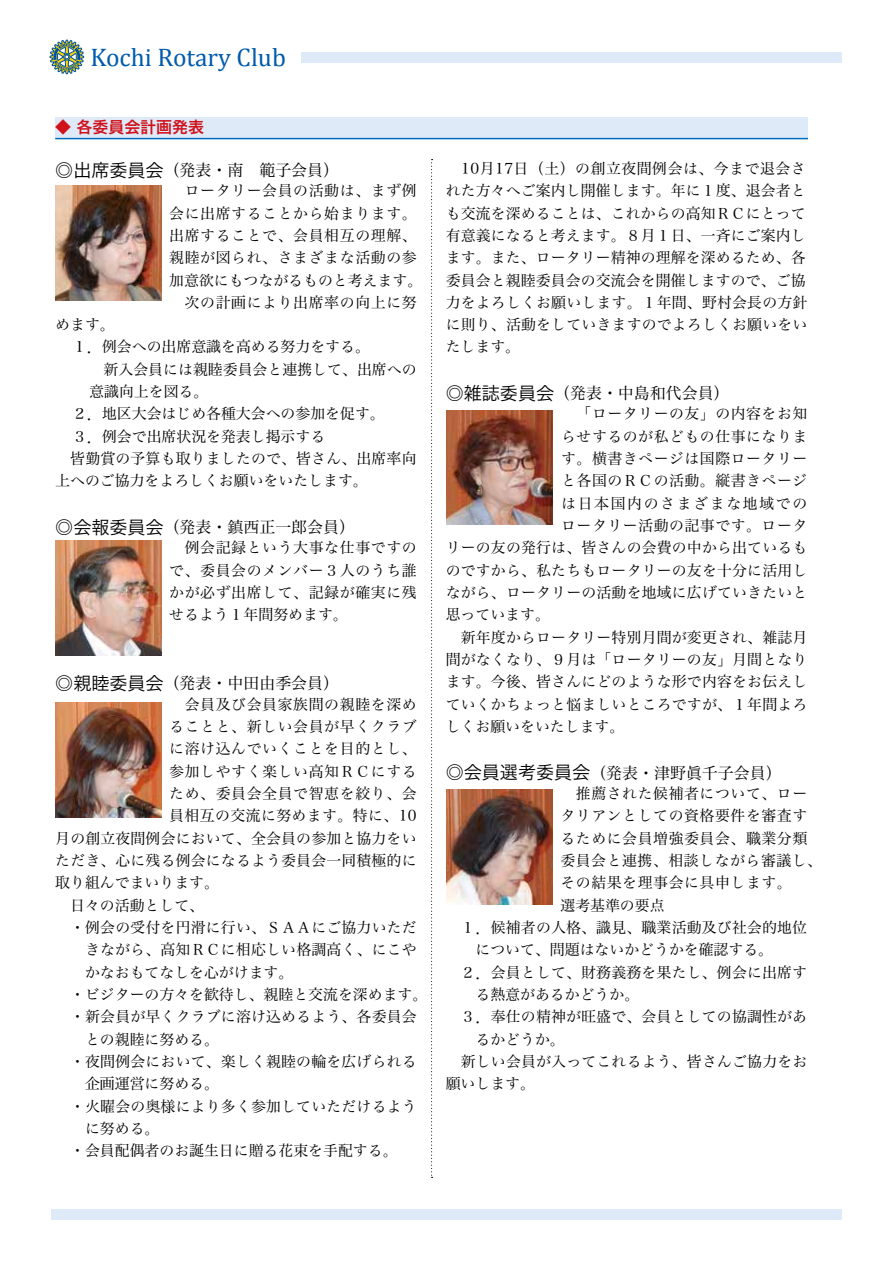
<style>
.page{position:relative;width:893px;height:1263px;background:#fff}
.page>*{position:absolute;margin:0;border:0;box-sizing:border-box;transform-origin:0 0}
.t1{font:25.5px "Cambria";color:#005bac}
.t2{font:15.9px "Hira Min Pro W3";color:#000}
.t3{font:15.9px "Hira Kaku Pro W6";color:#d0121b}
.t4{font:14.85px/22.4px "Hira Min Pro W3";letter-spacing:.015em;color:#000;text-align:justify}
.t5{font:14.85px/22.4px "Hira Min Pro W3";letter-spacing:.04em;color:#000}
.t6{font:14.85px "Hira Min Pro W3";letter-spacing:.035em;color:#000}
.t7{font:14.85px "Hira Min Pro W3";letter-spacing:.11em;color:#000}
.s1{font-family:"Hira Kaku Pro W3";font-size:18px}
</style>
<div class="page">
<svg style="left:50px;top:39px;width:34px;height:36px"></svg>
<div style="left:51px;top:1209px;width:791px;height:10px;background:#dfeaf8"></div>
<div style="left:302px;top:52px;width:540px;height:11px;background:#dfeaf8"></div>
<div style="left:55px;top:117px;width:753px;height:22px;background:#dfeaf8"></div>
<hr style="left:55px;top:138px;width:753px;height:1px;background:#006cba">
<svg style="left:431px;top:159px;width:2px;height:1019px"></svg>
<img style="left:55px;top:186px;width:107px;height:115px">
<img style="left:446px;top:410px;width:107px;height:115px">
<img style="left:55px;top:541px;width:107px;height:115px">
<img style="left:446px;top:790px;width:107px;height:114px">
<img style="left:55px;top:702px;width:107px;height:115px">
<h1 class="t1" style="left:91px;top:42px;width:197px">Kochi Rotary Club</h1>
<p class="t3" style="left:55px;top:113px;width:150px">◆ 各委員会計画発表</p>
<p class="t2" style="left:55px;top:156px;width:285px"><span class="s1">◎出席委員会</span>（発表・南　範子会員）</p>
<p class="t5" style="left:169px;top:178px;width:254px">　ロータリー会員の活動は、まず例会に出席することから始まります。出席することで、会員相互の理解、親睦が図られ、さまざまな活動の参加意欲にもつながるものと考えます。　次の計画により出席率の向上に努</p>
<p class="t4" style="left:55px;top:312px;width:61px">めます。</p>
<p class="t4" style="left:72px;top:334px;width:299px">１．例会への出席意識を高める努力をする。</p>
<p class="t4" style="left:81px;top:357px;width:337px">　 新入会員には親睦委員会と連携して、出席への</p>
<p class="t4" style="left:89px;top:379px;width:121px">意識向上を図る。</p>
<p class="t4" style="left:72px;top:401px;width:314px">２．地区大会はじめ各種大会への参加を促す。</p>
<p class="t4" style="left:72px;top:424px;width:254px">３．例会で出席状況を発表し掲示する</p>
<p class="t4" style="left:55px;top:446px;width:363px">　皆勤賞の予算も取りましたので、皆さん、出席率向</p>
<p class="t4" style="left:55px;top:468px;width:314px">上へのご協力をよろしくお願いをいたします。</p>
<p class="t2" style="left:55px;top:513px;width:301px"><span class="s1">◎会報委員会</span>（発表・鎮西正一郎会員）</p>
<p class="t4" style="left:169px;top:535px;width:249px">　例会記録という大事な仕事ですので、委員会のメンバー３人のうち誰かが必ず出席して、記録が確実に残せるよう１年間努めます。</p>
<p class="t2" style="left:55px;top:670px;width:285px"><span class="s1">◎親睦委員会</span>（発表・中田由季会員）</p>
<p class="t5" style="left:169px;top:692px;width:249px">　会員及び会員家族間の親睦を深め</p>
<p class="t5" style="left:169px;top:714px;width:249px">ることと、新しい会員が早くクラブ</p>
<p class="t5" style="left:169px;top:736px;width:249px">に溶け込んでいくことを目的とし、</p>
<p class="t5" style="left:169px;top:758px;width:249px">参加しやすく楽しい高知ＲＣにする</p>
<p class="t5" style="left:169px;top:781px;width:249px">ため、委員会全員で智恵を絞り、会</p>
<p class="t4" style="left:169px;top:803px;width:249px">員相互の交流に努めます。特に、10</p>
<p class="t4" style="left:55px;top:825px;width:363px">月の創立夜間例会において、全会員の参加と協力をい</p>
<p class="t4" style="left:55px;top:848px;width:363px">ただき、心に残る例会になるよう委員会一同積極的に</p>
<p class="t4" style="left:55px;top:870px;width:165px">取り組んでまいります。</p>
<p class="t4" style="left:55px;top:892px;width:150px">　日々の活動として、</p>
<p class="t4" style="left:70px;top:915px;width:348px">・例会の受付を円滑に行い、ＳＡＡにご協力いただ</p>
<p class="t4" style="left:85px;top:937px;width:333px">きながら、高知ＲＣに相応しい格調高く、にこや</p>
<p class="t4" style="left:85px;top:959px;width:210px">かなおもてなしを心がけます。</p>
<p class="t4" style="left:70px;top:982px;width:359px">・ビジターの方々を歓待し、親睦と交流を深めます。</p>
<p class="t4" style="left:70px;top:1004px;width:348px">・新会員が早くクラブに溶け込めるよう、各委員会</p>
<p class="t4" style="left:85px;top:1026px;width:135px">との親睦に努める。</p>
<p class="t4" style="left:70px;top:1049px;width:348px">・夜間例会において、楽しく親睦の輪を広げられる</p>
<p class="t4" style="left:85px;top:1071px;width:135px">企画運営に努める。</p>
<p class="t4" style="left:70px;top:1093px;width:348px">・火曜会の奥様により多く参加していただけるよう</p>
<p class="t4" style="left:85px;top:1116px;width:76px">に努める。</p>
<p class="t4" style="left:70px;top:1138px;width:329px">・会員配偶者のお誕生日に贈る花束を手配する。</p>
<p class="t4" style="left:446px;top:156px;width:363px">　10月17日（土）の創立夜間例会は、今まで退会された方々へご案内し開催します。年に１度、退会者とも交流を深めることは、これからの高知ＲＣにとって有意義になると考えます。８月１日、一斉にご案内します。また、ロータリー精神の理解を深めるため、各委員会と親睦委員会の交流会を開催しますので、ご協力をよろしくお願いします。１年間、野村会長の方針に則り、活動をしていきますのでよろしくお願いをいたします。</p>
<p class="t2" style="left:446px;top:380px;width:285px"><span class="s1">◎雑誌委員会</span>（発表・中島和代会員）</p>
<p class="t6" style="left:561px;top:401px;width:248px">　「ロータリーの友」の内容をお知</p>
<p class="t6" style="left:561px;top:423px;width:248px">らせするのが私どもの仕事になりま</p>
<p class="t6" style="left:561px;top:446px;width:248px">す。横書きページは国際ロータリー</p>
<p class="t6" style="left:561px;top:468px;width:248px">と各国のＲＣの活動。縦書きページ</p>
<p class="t7" style="left:561px;top:490px;width:248px">は日本国内のさまざまな地域での</p>
<p class="t6" style="left:561px;top:513px;width:248px">ロータリー活動の記事です。ロータ</p>
<p class="t4" style="left:446px;top:535px;width:363px">リーの友の発行は、皆さんの会費の中から出ているも</p>
<p class="t4" style="left:446px;top:558px;width:363px">のですから、私たちもロータリーの友を十分に活用し</p>
<p class="t4" style="left:446px;top:580px;width:363px">ながら、ロータリーの活動を地域に広げていきたいと</p>
<p class="t4" style="left:446px;top:602px;width:106px">思っています。</p>
<p class="t4" style="left:446px;top:625px;width:363px">　新年度からロータリー特別月間が変更され、雑誌月</p>
<p class="t4" style="left:446px;top:647px;width:363px">間がなくなり、９月は「ロータリーの友」月間となり</p>
<p class="t4" style="left:446px;top:669px;width:363px">ます。今後、皆さんにどのような形で内容をお伝えし</p>
<p class="t4" style="left:446px;top:692px;width:363px">ていくかちょっと悩ましいところですが、１年間よろ</p>
<p class="t4" style="left:446px;top:714px;width:180px">しくお願いをいたします。</p>
<p class="t2" style="left:446px;top:759px;width:337px"><span class="s1">◎会員選考委員会</span>（発表・津野眞千子会員）</p>
<p class="t5" style="left:560px;top:781px;width:248px">　推薦された候補者について、ロー</p>
<p class="t5" style="left:560px;top:803px;width:248px">タリアンとしての資格要件を審査す</p>
<p class="t5" style="left:560px;top:825px;width:248px">るために会員増強委員会、職業分類</p>
<p class="t6" style="left:560px;top:848px;width:263px">委員会と連携、相談しながら審議し、</p>
<p class="t5" style="left:560px;top:870px;width:248px">その結果を理事会に具申します。　</p>
<p class="t4" style="left:560px;top:892px;width:106px">選考基準の要点</p>
<p class="t4" style="left:461px;top:915px;width:348px">１．候補者の人格、識見、職業活動及び社会的地位</p>
<p class="t4" style="left:475px;top:937px;width:299px">について、問題はないかどうかを確認する。</p>
<p class="t4" style="left:461px;top:959px;width:348px">２．会員として、財務義務を果たし、例会に出席す</p>
<p class="t4" style="left:475px;top:982px;width:165px">る熱意があるかどうか。</p>
<p class="t4" style="left:461px;top:1004px;width:348px">３．奉仕の精神が旺盛で、会員としての協調性があ</p>
<p class="t4" style="left:475px;top:1026px;width:91px">るかどうか。</p>
<p class="t4" style="left:446px;top:1049px;width:363px">　新しい会員が入ってこれるよう、皆さんご協力をお</p>
<p class="t4" style="left:446px;top:1071px;width:91px">願いします。</p>
</div>
